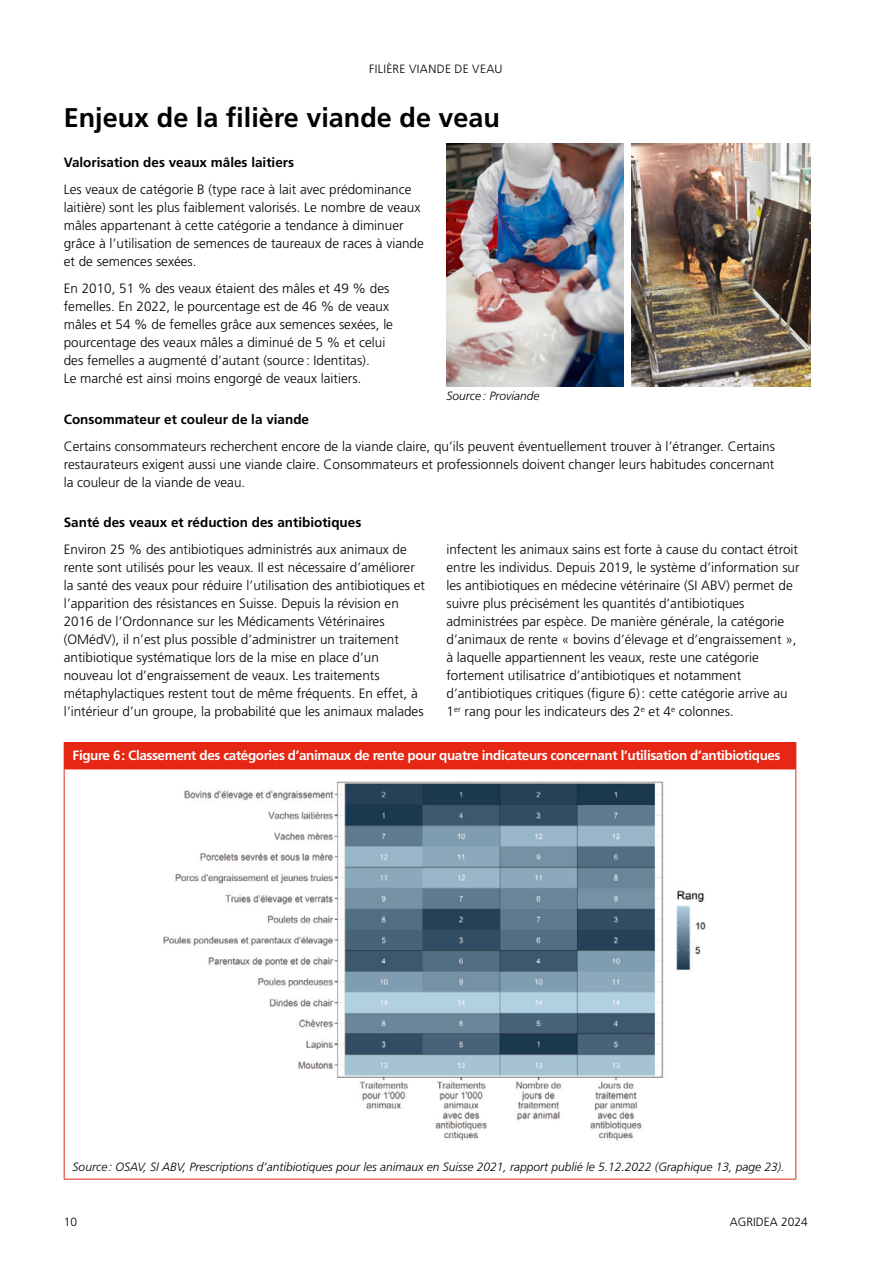
<style>
.page{position:relative;width:893px;height:1263px;background:#fff}
.page>*{position:absolute;margin:0;border:0;box-sizing:border-box;transform-origin:0 0}
.t1{font:700 27px "Frutiger LT Pro";color:#000}
.t2{font:300 13.5px/18px "Frutiger LT Pro";color:#000}
.t3{font:700 13.5px "Frutiger LT Pro";letter-spacing:-.03em;color:#fff}
.t4{font:700 13.5px "Frutiger LT Pro";color:#000}
.t5{font:italic 300 12px "Frutiger LT Pro";color:#000}
.t6{font:300 12px "Frutiger LT Pro";letter-spacing:.02em;color:#000}
.t7{font:300 12px "Frutiger LT Pro";color:#000}
</style>
<div class="page">
<div style="left:64px;top:742px;width:732px;height:27px;background:#e52713"></div>
<hr style="left:64px;top:769px;width:1px;height:385px;background:#e52713">
<hr style="left:795px;top:769px;width:1px;height:385px;background:#e52713">
<svg style="left:64px;top:1154px;width:1px;height:25px"></svg>
<svg style="left:795px;top:1154px;width:1px;height:25px"></svg>
<hr style="left:64px;top:1179px;width:732px;height:1px;background:#e52713">
<img style="left:163px;top:781px;width:543px;height:360px">
<img style="left:631px;top:143px;width:179px;height:243px">
<img style="left:447px;top:143px;width:176px;height:243px">
<p class="t6" style="left:369px;top:62px;width:135px">FILIÈRE VIANDE DE VEAU</p>
<h1 class="t1" style="left:64px;top:101px;width:438px">Enjeux de la filière viande de veau</h1>
<p class="t4" style="left:64px;top:154px;width:232px">Valorisation des veaux mâles laitiers</p>
<p class="t2" style="left:64px;top:180px;width:362px">Les veaux de catégorie B (type race à lait avec prédominance laitière) sont les plus faiblement valorisés. Le nombre de veaux mâles appartenant à cette catégorie a tendance à diminuer grâce à l’utilisation de semences de taureaux de races à viande et de semences sexées.</p>
<p class="t2" style="left:64px;top:279px;width:331px">En 2010, 51 % des veaux étaient des mâles et 49 % des femelles. En 2022, le pourcentage est de 46 % de veaux mâles et 54 % de femelles grâce aux semences sexées, le pourcentage des veaux mâles a diminué de 5 % et celui des femelles a augmenté d’autant (source : Identitas).<br>Le marché est ainsi moins engorgé de veaux laitiers.</p>
<p class="t4" style="left:64px;top:411px;width:247px">Consommateur et couleur de la viande</p>
<p class="t2" style="left:64px;top:437px;width:713px;text-align:justify">Certains consommateurs recherchent encore de la viande claire, qu’ils peuvent éventuellement trouver à l’étranger. Certains restaurateurs exigent aussi une viande claire. Consommateurs et professionnels doivent changer leurs habitudes concernant la couleur de la viande de veau.</p>
<p class="t4" style="left:64px;top:514px;width:299px">Santé des veaux et réduction des antibiotiques</p>
<p class="t2" style="left:64px;top:540px;width:363px">Environ 25 % des antibiotiques administrés aux animaux de rente sont utilisés pour les veaux. Il est nécessaire d’améliorer la santé des veaux pour réduire l’utilisation des antibiotiques et l’apparition des résistances en Suisse. Depuis la révision en 2016 de l’Ordonnance sur les Médicaments Vétérinaires (OMédV), il n’est plus possible d’administrer un traitement antibiotique systématique lors de la mise en place d’un nouveau lot d’engraissement de veaux. Les traitements métaphylactiques restent tout de même fréquents. En effet, à l’intérieur d’un groupe, la probabilité que les animaux malades</p>
<p class="t2" style="left:446px;top:540px;width:355px">infectent les animaux sains est forte à cause du contact étroit entre les individus. Depuis 2019, le système d’information sur les antibiotiques en médecine vétérinaire (SI ABV) permet de suivre plus précisément les quantités d’antibiotiques administrées par espèce. De manière générale, la catégorie d’animaux de rente « bovins d’élevage et d’engraissement », à laquelle appartiennent les veaux, reste une catégorie fortement utilisatrice d’antibiotiques et notamment d’antibiotiques critiques (figure 6): cette catégorie arrive au 1<sup>er</sup> rang pour les indicateurs des 2<sup>e</sup> et 4<sup>e</sup> colonnes.</p>
<p class="t3" style="left:73px;top:748px;width:709px">Figure 6: Classement des catégories d’animaux de rente pour quatre indicateurs concernant l’utilisation d’antibiotiques</p>
<p class="t5" style="left:446px;top:388px;width:94px">Source: Proviande</p>
<p class="t5" style="left:73px;top:1159px;width:713px">Source : OSAV, SI ABV, Prescriptions d’antibiotiques pour les animaux en Suisse 2021, rapport publié le 5.12.2022 (Graphique 13, page 23).</p>
<p class="t6" style="left:64px;top:1215px;width:15px">10</p>
<p class="t7" style="left:730px;top:1215px;width:80px">AGRIDEA 2024</p>
</div>
